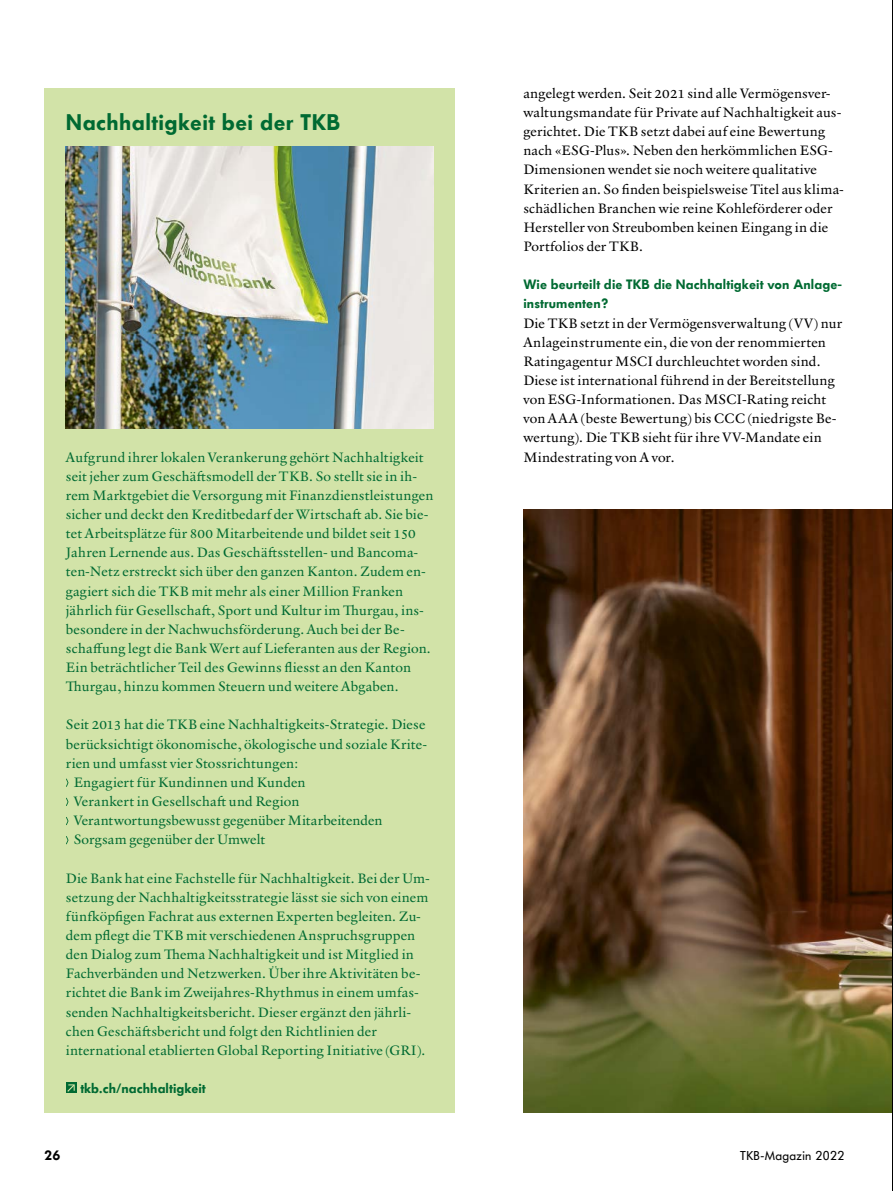
<style>
.page{position:relative;width:893px;height:1191px;background:#fff}
.page>*{position:absolute;margin:0;border:0;box-sizing:border-box;transform-origin:0 0}
.t1{font:600 22.5px "Futura BQ";letter-spacing:.02em;color:#006a32}
.t2{font:13.8px/19.2px "Verdigris MVB Pro Text";letter-spacing:.015em;color:#006a32}
.t3{font:13.8px/19.2px "Verdigris MVB Pro Text";letter-spacing:.015em;color:#000}
.t4{font:600 13.5px/19.2px "Futura BQ";letter-spacing:.01em;color:#006a32}
.t5{font:600 13.5px "Futura BQ";color:#000}
.t6{font:12.75px "Futura BQ";letter-spacing:.03em;color:#000}
</style>
<div class="page">
<img style="left:523px;top:509px;width:369px;height:603px">
<div style="left:45px;top:88px;width:410px;height:1024px;background:#d2e3a8"></div>
<svg style="left:66px;top:778px;width:3px;height:9px"></svg>
<svg style="left:66px;top:797px;width:3px;height:9px"></svg>
<svg style="left:66px;top:817px;width:3px;height:8px"></svg>
<svg style="left:66px;top:836px;width:3px;height:8px"></svg>
<div style="left:66px;top:1082px;width:11px;height:11px;background:#006a32"></div>
<svg style="left:67px;top:1084px;width:8px;height:7px"></svg>
<img style="left:66px;top:147px;width:368px;height:281px">
<hr style="left:892px;top:0;width:1px;height:1191px;background:#000">
<h1 class="t1" style="left:66px;top:107px;width:276px">Nachhaltigkeit bei der TKB</h1>
<p class="t2" style="left:66px;top:447px;width:369px">Aufgrund ihrer lokalen Verankerung gehört Nachhaltigkeit seit jeher zum Geschäftsmodell der TKB. So stellt sie in ih&shy;rem Marktgebiet die Versorgung mit Finanzdienstleistungen sicher und deckt den Kreditbedarf der Wirtschaft ab. Sie bie&shy;tet Arbeitsplätze für 800 Mitarbeitende und bildet seit 150<br>Jahren Lernende aus. Das Geschäftsstellen- und Bancoma&shy;ten-Netz erstreckt sich über den ganzen Kanton. Zudem en&shy;gagiert sich die TKB mit mehr als einer Million Franken jährlich für Gesellschaft, Sport und Kultur im Thurgau, ins&shy;besondere in der Nachwuchsförderung. Auch bei der Be&shy;schaffung legt die Bank Wert auf Lieferanten aus der Region.<br>Ein beträchtlicher Teil des Gewinns fliesst an den Kanton Thurgau, hinzu kommen Steuern und weitere Abgaben.</p>
<p class="t2" style="left:66px;top:714px;width:361px">Seit 2013 hat die TKB eine Nachhaltigkeits-Strategie. Diese</p>
<p class="t2" style="left:66px;top:734px;width:363px">berücksichtigt ökonomische, ökologische und soziale Krite-</p>
<p class="t2" style="left:66px;top:753px;width:234px">rien und umfasst vier Stoss richtungen:</p>
<p class="t2" style="left:74px;top:772px;width:233px">Engagiert für Kundinnen und Kunden</p>
<p class="t2" style="left:74px;top:791px;width:227px">Verankert in Gesellschaft und Region</p>
<p class="t2" style="left:74px;top:810px;width:310px">Verantwortungsbewusst gegenüber Mitarbeitenden</p>
<p class="t2" style="left:74px;top:829px;width:193px">Sorgsam gegenüber der Umwelt</p>
<p class="t2" style="left:66px;top:867px;width:365px">Die Bank hat eine Fachstelle für Nachhaltigkeit. Bei der Um&shy;setzung der Nachhaltigkeitsstrategie lässt sie sich von einem fünfköpfigen Fachrat aus externen Experten begleiten. Zu&shy;dem pflegt die TKB mit verschiedenen Anspruchsgruppen den Dialog zum Thema Nachhaltigkeit und ist Mitglied in Fachverbänden und Netzwerken. Über ihre Aktivitäten be&shy;richtet die Bank im Zweijahres-Rhythmus in einem umfas&shy;senden Nachhaltigkeitsbericht. Dieser ergänzt den jährli&shy;chen Geschäftsbericht und folgt den Richtlinien der international etablierten Global Reporting Initiative (GRI).</p>
<p class="t4" style="left:80px;top:1078px;width:127px">tkb.ch/nachhaltigkeit</p>
<p class="t3" style="left:523px;top:83px;width:322px">angelegt werden. Seit 2021 sind alle Vermögensver&shy;waltungsmandate für Private auf Nachhaltigkeit aus&shy;gerichtet. Die TKB setzt dabei auf eine Bewertung nach «ESG-Plus». Neben den herkömmlichen ESG-Dimensionen wendet sie noch weitere qualitative Kriterien an. So finden beispielsweise Titel aus klima&shy;schädlichen Branchen wie reine Kohleförderer oder Hersteller von Streubomben keinen Eingang in die Portfolios der TKB.</p>
<p class="t4" style="left:523px;top:275px;width:320px">Wie beurteilt die TKB die Nachhaltigkeit von Anlage&shy;instrumenten?</p>
<p class="t3" style="left:523px;top:313px;width:320px">Die TKB setzt in der Vermögensverwaltung (VV) nur Anlageinstrumente ein, die von der renommierten Ratingagentur MSCI durchleuchtet worden sind.<br>Diese ist international führend in der Bereitstellung von ESG-Informationen. Das MSCI-Rating reicht von AAA (beste Bewertung) bis CCC (niedrigste Be&shy;wertung). Die TKB sieht für ihre VV-Mandate ein Mindestrating von A vor.</p>
<p class="t5" style="left:45px;top:1146px;width:17px">26</p>
<p class="t6" style="left:740px;top:1146px;width:106px">TKB-Magazin 2022</p>
</div>
